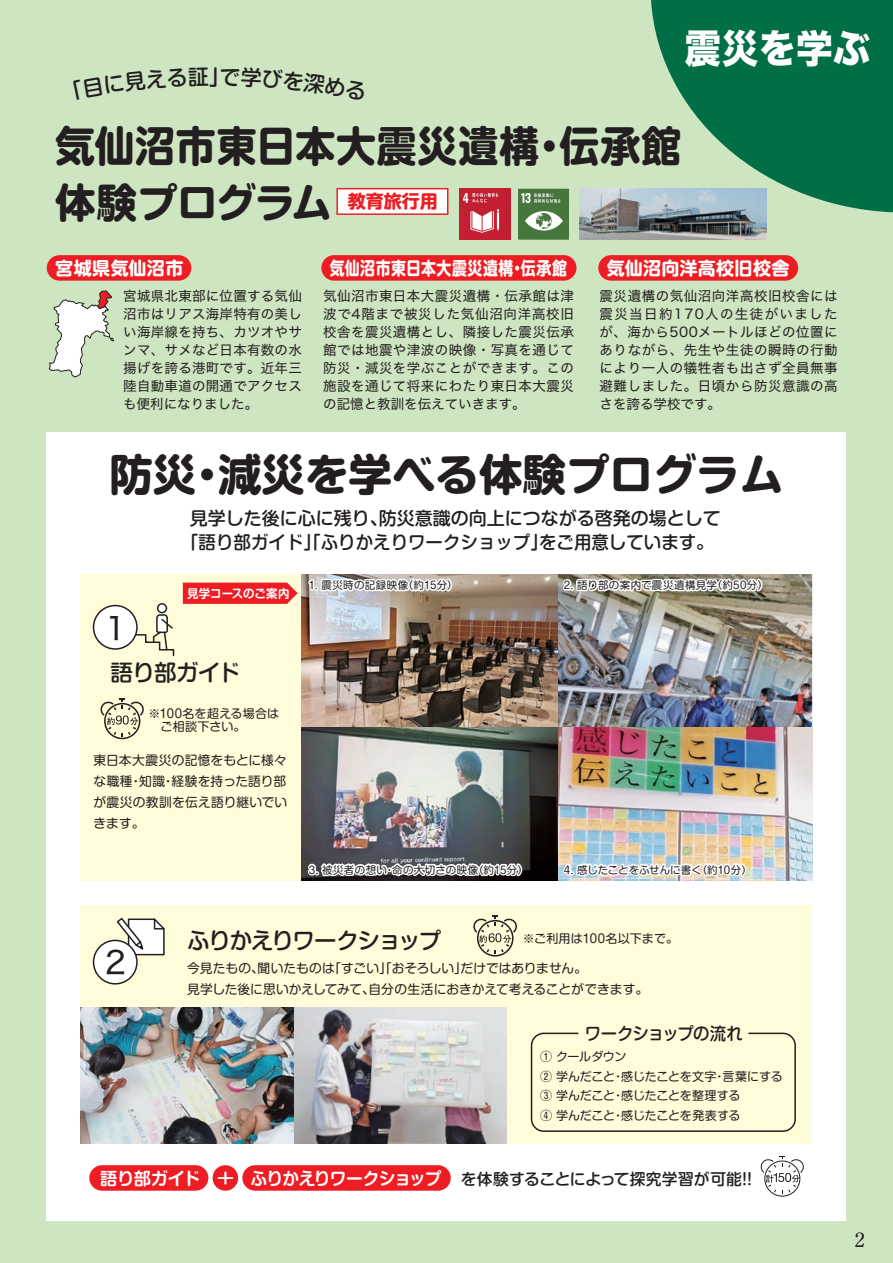
<style>
.page{position:relative;width:893px;height:1263px;background:#cde5c1}
.page>*{position:absolute;margin:0;border:0;box-sizing:border-box;transform-origin:0 0}
.t1{font:700 43.5px "Shin M Go Pro";color:#231f20}
.t2{font:700 42px "Shin M Go Pro";letter-spacing:.02em;color:#231f20;scale:.95 1}
.t3{font:700 40.5px "Shin M Go Pro";letter-spacing:-.02em;color:#231f20}
.t4{font:39px "Hiragino Sans W8";color:#fff;scale:.95 1}
.t5{font:31.35px "Hiragino Sans W4";color:#231f20}
.t6{font:500 22.5px "Shin M Go Pro";letter-spacing:-.055em;color:#231f20}
.t7{font:500 21px "Shin M Go Pro";color:#231f20}
.t8{font:700 20.25px "Futo Min A101";color:#231f20}
.t9{font:500 18px/24px "Shin M Go Pro";color:#231f20;text-align:center}
.t10{font:700 18px "Shin M Go Pro";letter-spacing:.025em;color:#fff}
.t11{font:700 18px "Shin M Go Pro";letter-spacing:.025em;color:#fff;scale:.83 1}
.t12{font:700 18px "Shin M Go Pro";color:#ee1d23}
.t13{font:500 17.25px "Shin M Go Pro";letter-spacing:-.045em;color:#231f20;scale:.95 1}
.t14{font:500 15.75px "Shin M Go Pro";letter-spacing:.005em;color:#231f20}
.t15{font:13.5px/18px "Hiragino Sans W4";letter-spacing:.025em;color:#231f20;text-align:justify}
.t16{font:12.75px/21px "Shin M Go Pro";letter-spacing:.005em;color:#231f20;text-align:justify}
.t17{font:12px/19.5px "Shin M Go Pro";letter-spacing:-.02em;color:#231f20}
.t18{font:12px/13.5px "Shin M Go Pro";letter-spacing:.02em;color:#231f20}
.t19{font:12px "Shin M Go Pro";color:#231f20}
.t20{font:700 12px "Shin M Go Pro De";letter-spacing:.005em;color:#fff;scale:.95 1}
.t21{font:10.5px "Shin M Go Pro";letter-spacing:.025em;color:#231f20}
.t22{font:10.5px "Shin M Go Pro";letter-spacing:-.01em;color:#231f20}
.s1{font-family:"Shin M Go Pro De";font-weight:700;font-size:17.25px;color:#fff}
</style>
<div class="page">
<div style="left:47px;top:432px;width:799px;height:788px;background:#fff"></div>
<svg style="left:48px;top:290px;width:66px;height:88px"></svg>
<div style="left:47px;top:255px;width:144px;height:26px;background:#ee1d23;border-radius:13px"></div>
<div style="left:321px;top:255px;width:255px;height:26px;background:#ee1d23;border-radius:13px"></div>
<div style="left:598px;top:255px;width:200px;height:26px;background:#ee1d23;border-radius:13px"></div>
<div style="left:337px;top:189px;width:111px;height:25px;background:#fff"></div>
<div style="left:336px;top:188px;width:112px;height:27px;border:1px solid #ee1d23"></div>
<svg style="left:651px;top:0;width:242px;height:213px;fill:#016f45"></svg>
<div style="left:459px;top:189px;width:51px;height:51px;background:#c21f32"></div>
<svg style="left:470px;top:209px;width:29px;height:24px"></svg>
<svg style="left:463px;top:193px;width:35px;height:10px"></svg>
<div style="left:518px;top:189px;width:51px;height:51px;background:#46763b"></div>
<svg style="left:525px;top:211px;width:38px;height:20px"></svg>
<svg style="left:521px;top:193px;width:40px;height:10px"></svg>
<div style="left:81px;top:574px;width:731px;height:306px;background:#fffcda"></div>
<div style="left:81px;top:906px;width:731px;height:238px;background:#fffcda"></div>
<svg style="left:100px;top:699px;width:44px;height:40px"></svg>
<div style="left:158px;top:604px;width:8px;height:9px;background:#fff;border-radius:50%"></div>
<div style="left:157px;top:603px;width:10px;height:10px;border:2px solid #231f20;border-radius:50%"></div>
<svg style="left:130px;top:613px;width:45px;height:44px"></svg>
<div style="left:94px;top:605px;width:43px;height:44px;background:#fff;border-radius:50%"></div>
<div style="left:93px;top:605px;width:45px;height:45px;border:2px solid #231f20;border-radius:50%"></div>
<svg style="left:115px;top:917px;width:50px;height:39px"></svg>
<div style="left:94px;top:940px;width:43px;height:44px;background:#fff;border-radius:50%"></div>
<div style="left:93px;top:940px;width:45px;height:44px;border:2px solid #231f20;border-radius:50%"></div>
<svg style="left:473px;top:915px;width:44px;height:41px"></svg>
<svg style="left:183px;top:583px;width:115px;height:21px;background:#ee292c"></svg>
<div style="left:531px;top:1032px;width:265px;height:100px;border:2px solid #231f20;border-radius:12px"></div>
<svg style="left:760px;top:1156px;width:44px;height:40px"></svg>
<div style="left:89px;top:1165px;width:119px;height:26px;background:#ee1d23;border-radius:13px"></div>
<div style="left:242px;top:1165px;width:209px;height:26px;background:#ee1d23;border-radius:13px"></div>
<div style="left:213px;top:1165px;width:25px;height:26px;background:#ee1d23;border-radius:50%"></div>
<img style="left:302px;top:574px;width:510px;height:306px">
<img style="left:81px;top:1008px;width:425px;height:136px">
<img style="left:579px;top:189px;width:187px;height:51px">
<svg style="left:306px;top:574px;width:148px;height:29px;background:#cdc7c2"></svg>
<img style="left:561px;top:574px;width:203px;height:83px">
<svg style="left:306px;top:835px;width:218px;height:46px;background:#78777b"></svg>
<img style="left:560px;top:840px;width:188px;height:41px">
<h3 class="t7" style="left:209px;top:60px;width:23px">」</h3>
<h3 class="t4" style="left:685px;top:27px;width:196px">震災を学ぶ</h3>
<h2 class="t2" style="left:55px;top:112px;width:661px">気仙沼市東日本大震災遺構・伝承館</h2>
<h3 class="t3" style="left:55px;top:170px;width:278px">体験プログラム</h3>
<h3 class="t12" style="left:348px;top:187px;width:91px">教育旅行用</h3>
<h3 class="t10" style="left:55px;top:253px;width:130px">宮城県気仙沼市</h3>
<h3 class="t11" style="left:330px;top:253px;width:287px">気仙沼市東日本大震災遺構・伝承館</h3>
<h3 class="t10" style="left:607px;top:253px;width:184px">気仙沼向洋高校旧校舎</h3>
<p class="t15" style="left:123px;top:286px;width:180px">宮城県北東部に位置する気仙沼市はリアス海岸特有の美しい海岸線を持ち、カツオやサンマ、サメなど日本有数の水揚げを誇る港町です。近年三陸自動車道の開通でアクセスも便利になりました。</p>
<p class="t15" style="left:323px;top:286px;width:252px">気仙沼市東日本大震災遺構・伝承館は津波で4階まで被災した気仙沼向洋高校旧校舎を震災遺構とし、隣接した震災伝承館では地震や津波の映像・写真を通じて防災・減災を学ぶことができます。この施設を通じて将来にわたり東日本大震災の記憶と教訓を伝えていきます。</p>
<p class="t15" style="left:600px;top:286px;width:240px">震災遺構の気仙沼向洋高校旧校舎には震災当日約170人の生徒がいましたが、海から500メートルほどの位置にありながら、先生や生徒の瞬時の行動により一人の犠牲者も出さず全員無事避難しました。日頃から防災意識の高さを誇る学校です。</p>
<h1 class="t1" style="left:109px;top:439px;width:676px">防災・減災を学べる体験プログラム</h1>
<h3 class="t9" style="left:181px;top:504px;width:541px">見学した後に心に残り、防災意識の向上につながる啓発の場として「語り部ガイド」「ふりかえりワークショップ」をご用意しています。</h3>
<h3 class="t5" style="left:100px;top:600px;width:33px">１</h3>
<p class="t20" style="left:187px;top:583px;width:109px">見学コースのご案内</p>
<h3 class="t6" style="left:111px;top:654px;width:131px">語り部ガイド</h3>
<p class="t18" style="left:149px;top:705px;width:132px">※100名を超える場合は　ご相談下さい。</p>
<p class="t16" style="left:94px;top:748px;width:195px">東日本大震災の記憶をもとに様々な職種・知識・経験を持った語り部が震災の教訓を伝え語り継いでいきます。</p>
<p class="t21" style="left:309px;top:577px;width:150px">1. 震災時の記録映像（約15分）</p>
<p class="t21" style="left:564px;top:577px;width:205px">2. 語り部の案内で震災遺構見学（約50分）</p>
<p class="t21" style="left:309px;top:861px;width:221px">3. 被災者の想い・命の大切さの映像（約15分）</p>
<p class="t22" style="left:564px;top:861px;width:189px">4. 感じたことをふせんに書く（約10分）</p>
<h3 class="t5" style="left:100px;top:934px;width:33px">２</h3>
<h3 class="t6" style="left:187px;top:922px;width:256px">ふりかえりワークショップ</h3>
<p class="t16" style="left:187px;top:956px;width:463px">今見たもの、聞いたものは「すごい」「おそろしい」だけではありません。<br>見学した後に思いかえしてみて、自分の生活におきかえて考えることができます。</p>
<p class="t19" style="left:523px;top:928px;width:157px">※ご利用は100名以下まで。</p>
<p class="t13" style="left:585px;top:1020px;width:168px">ワークショップの流れ</p>
<p class="t17" style="left:540px;top:1045px;width:244px">① クールダウン<br>② 学んだこと・感じたことを文字・言葉にする<br>③ 学んだこと・感じたことを整理する<br>④ 学んだこと・感じたことを発表する</p>
<p class="t14" style="left:100px;top:1166px;width:653px"><span class="s1">語り部ガイド + ふりかえりワークショップ</span> を体験することによって探究学習が可能!!</p>
<h3 class="t8" style="left:855px;top:1226px;width:12px">2</h3>
</div>
